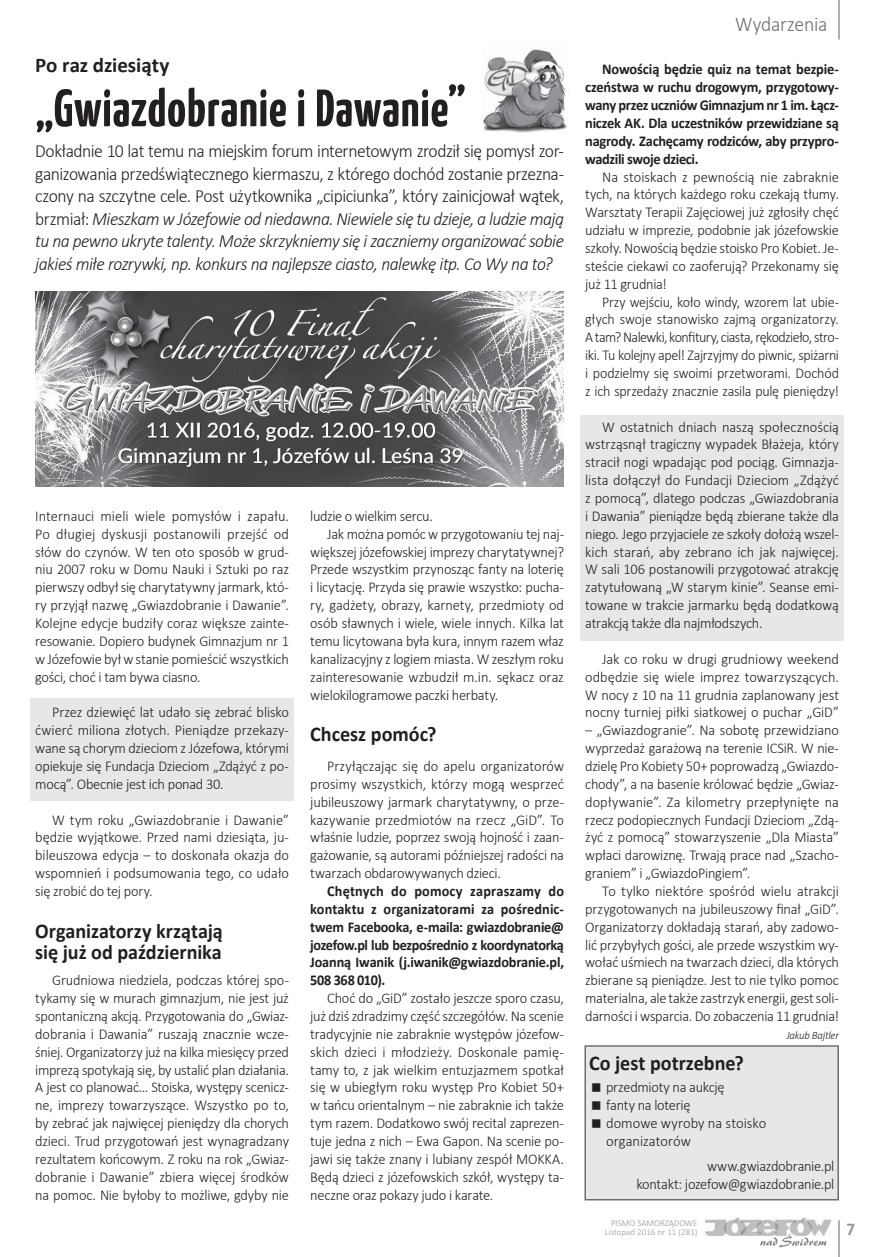
<style>
.page{position:relative;width:887px;height:1257px;background:#fff}
.page>*{position:absolute;margin:0;border:0;box-sizing:border-box;transform-origin:0 0}
.t1{font:700 52.5px "Yanone Kaffeesatz";letter-spacing:.015em;color:#231f20}
.t2{font:700 21px/21px "Calibri";color:#231f20;scale:.96 1}
.t3{font:700 21px "Calibri";color:#231f20}
.t4{font:300 21px "Calibri";letter-spacing:-.01em;color:#6d6e70;scale:.94 1}
.t5{font:300 18.6px/22.5px "Calibri";letter-spacing:-.03em;color:#231f20;text-align:justify;scale:.95 1}
.t6{font:700 18px "Calibri";color:#939598;scale:.94 1}
.t7{font:300 15px/17.9px "Calibri";letter-spacing:-.015em;color:#231f20;text-align:justify;scale:.96 1}
.t8{font:300 15px/17.9px "Calibri";letter-spacing:-.015em;color:#231f20;text-align:justify;scale:.94 1}
.t9{font:700 15px/17.9px "Calibri";letter-spacing:-.02em;color:#231f20;text-align:justify;scale:.96 1}
.t10{font:700 15px/17.9px "Calibri";letter-spacing:-.02em;color:#231f20;text-align:justify;scale:.95 1}
.t11{font:italic 300 11.25px "Calibri";letter-spacing:-.02em;color:#231f20;scale:.96 1}
.t12{font:300 9px/9.4px "Calibri";color:#939598;text-align:right}
.s1{font-style:italic}
</style>
<div class="page">
<div style="left:585px;top:1046px;width:253px;height:154px;background:#e6e7e8"></div>
<div style="left:584px;top:1045px;width:255px;height:155px;border:2px solid #6d6e70"></div>
<div style="left:580px;top:415px;width:264px;height:225px;background:#e6e7e8"></div>
<div style="left:30px;top:699px;width:264px;height:102px;background:#e6e7e8"></div>
<img style="left:483px;top:48px;width:85px;height:84px">
<img style="left:705px;top:1217px;width:126px;height:19px">
<svg style="left:760px;top:1234px;width:66px;height:13px"></svg>
<hr style="left:838px;top:1220px;width:2px;height:37px;background:#939598">
<img style="left:35px;top:292px;width:529px;height:195px">
<hr style="left:838px;top:0;width:2px;height:40px;background:#939598">
<h2 class="t3" style="left:35px;top:57px;width:136px">Po raz dziesiąty</h2>
<h1 class="t1" style="left:35px;top:83px;width:432px">„Gwiazdobranie i Dawanie”</h1>
<p class="t5" style="left:35px;top:141px;width:558px">Dokładnie 10 lat temu na miejskim forum internetowym zrodził się pomysł zor&shy;ganizowania przedświątecznego kiermaszu, z którego dochód zostanie przezna&shy;czony na szczytne cele. Post użytkownika „cipiciunka”, który zainicjował wątek, brzmiał: <span class="s1">Mieszkam w Józefowie od niedawna. Niewiele się tu dzieje, a ludzie mają tu na pewno ukryte talenty. Może skrzykniemy się i zaczniemy organizować sobie jakieś miłe rozrywki, np. konkurs na najlepsze ciasto, nalewkę itp. Co Wy na to?</span></p>
<p class="t7" style="left:35px;top:508px;width:266px">Internauci mieli wiele pomysłów i zapału.<br>Po długiej dyskusji postanowili przejść od słów do czynów. W ten oto sposób w grud&shy;niu 2007 roku w Domu Nauki i Sztuki po raz pierwszy odbył się charytatywny jarmark, któ&shy;ry przyjął nazwę „Gwiazdobranie i Dawanie”.<br>Kolejne edycje budziły coraz większe zainte&shy;resowanie. Dopiero budynek Gimnazjum nr 1 w Józefowie był w stanie pomieścić wszystkich gości, choć i tam bywa ciasno.</p>
<p class="t7" style="left:35px;top:705px;width:266px;text-indent:17px">Przez dziewięć lat udało się zebrać blisko ćwierć miliona złotych. Pieniądze przekazy&shy;wane są chorym dzieciom z Józefowa, którymi opiekuje się Fundacja Dzieciom „Zdążyć z po&shy;mocą”. Obecnie jest ich ponad 30.</p>
<p class="t7" style="left:35px;top:812px;width:266px;text-indent:17px">W tym roku „Gwiazdobranie i Dawanie” będzie wyjątkowe. Przed nami dziesiąta, ju&shy;bileuszowa edycja – to doskonała okazja do wspomnień i podsumowania tego, co udało się zrobić do tej pory.</p>
<h2 class="t2" style="left:35px;top:922px;width:197px">Organizatorzy krzątają się już od października</h2>
<p class="t7" style="left:35px;top:972px;width:266px;text-indent:17px">Grudniowa niedziela, podczas której spo&shy;tykamy się w murach gimnazjum, nie jest już spontaniczną akcją. Przygotowania do „Gwiaz&shy;dobrania i Dawania” ruszają znacznie wcze&shy;śniej. Organizatorzy już na kilka miesięcy przed imprezą spotykają się, by ustalić plan działania.<br>A jest co planować... Stoiska, występy scenicz&shy;ne, imprezy towarzyszące. Wszystko po to, by zebrać jak najwięcej pieniędzy dla chorych dzieci. Trud przygotowań jest wynagradzany rezultatem końcowym. Z roku na rok „Gwiaz&shy;dobranie i Dawanie” zbiera więcej środków na pomoc. Nie byłoby to możliwe, gdyby nie</p>
<p class="t7" style="left:310px;top:508px;width:129px">ludzie o wielkim sercu.</p>
<p class="t7" style="left:327px;top:526px;width:248px">Jak można pomóc w przygotowaniu tej naj-</p>
<p class="t7" style="left:310px;top:544px;width:266px">większej józefowskiej imprezy charytatywnej?</p>
<p class="t7" style="left:310px;top:562px;width:266px">Przede wszystkim przynosząc fanty na loterię</p>
<p class="t7" style="left:310px;top:580px;width:266px">i licytację. Przyda się prawie wszystko: pucha-</p>
<p class="t7" style="left:310px;top:597px;width:266px">ry, gadżety, obrazy, karnety, przedmioty od</p>
<p class="t7" style="left:310px;top:615px;width:266px">osób sławnych i wiele, wiele innych. Kilka lat</p>
<p class="t7" style="left:310px;top:633px;width:266px">temu licytowana była kura, innym razem właz</p>
<p class="t7" style="left:310px;top:651px;width:266px">kanalizacyjny z logiem miasta. W zeszłym roku</p>
<p class="t7" style="left:310px;top:669px;width:266px">zainteresowanie wzbudził m.in. sękacz oraz</p>
<p class="t7" style="left:310px;top:687px;width:197px">wielokilogramowe paczki herbaty.</p>
<h2 class="t2" style="left:310px;top:725px;width:133px">Chcesz pomóc?</h2>
<p class="t7" style="left:310px;top:758px;width:266px;text-indent:17px">Przyłączając się do apelu organizatorów prosimy wszystkich, którzy mogą wesprzeć jubileuszowy jarmark charytatywny, o prze&shy;kazywanie przedmiotów na rzecz „GiD”. To właśnie ludzie, poprzez swoją hojność i zaan&shy;gażowanie, są autorami późniejszej radości na twarzach obdarowywanych dzieci.</p>
<p class="t10" style="left:310px;top:883px;width:269px;text-indent:17px">Chętnych do pomocy zapraszamy do kontaktu z organizatorami za pośrednic&shy;twem Facebooka, e-maila: gwiazdobranie@ jozefow.pl lub bezpośrednio z koordynatorką Joanną Iwanik (j.iwanik@gwiazdobranie.pl, 508 368 010).</p>
<p class="t7" style="left:310px;top:990px;width:266px;text-indent:17px">Choć do „GiD” zostało jeszcze sporo czasu, już dziś zdradzimy część szczegółów. Na scenie tradycyjnie nie zabraknie występów józefow&shy;skich dzieci i młodzieży. Doskonale pamię&shy;tamy to, z jak wielkim entuzjazmem spotkał się w ubiegłym roku występ Pro Kobiet 50+ w tańcu orientalnym – nie zabraknie ich także tym razem. Dodatkowo swój recital zaprezen&shy;tuje jedna z nich – Ewa Gapon. Na scenie po&shy;jawi się także znany i lubiany zespół MOKKA.<br>Będą dzieci z józefowskich szkół, występy ta&shy;neczne oraz pokazy judo i karate.</p>
<h2 class="t4" style="left:735px;top:15px;width:100px">Wydarzenia</h2>
<p class="t9" style="left:585px;top:62px;width:266px;text-indent:17px">Nowością będzie quiz na temat bezpie&shy;czeństwa w ruchu drogowym, przygotowy&shy;wany przez uczniów Gimnazjum nr 1 im. Łącz&shy;niczek AK. Dla uczestników przewidziane są nagrody. Zachęcamy rodziców, aby przypro&shy;wadzili swoje dzieci.</p>
<p class="t7" style="left:585px;top:169px;width:266px;text-indent:17px">Na stoiskach z pewnością nie zabraknie tych, na których każdego roku czekają tłumy.<br>Warsztaty Terapii Zajęciowej już zgłosiły chęć udziału w imprezie, podobnie jak józefowskie szkoły. Nowością będzie stoisko Pro Kobiet. Je&shy;steście ciekawi co zaoferują? Przekonamy się już 11 grudnia!</p>
<p class="t8" style="left:585px;top:294px;width:271px;text-indent:17px">Przy wejściu, koło windy, wzorem lat ubie&shy;głych swoje stanowisko zajmą organizatorzy.<br>A tam? Nalewki, konfitury, ciasta, rękodzieło, stro&shy;iki. Tu kolejny apel! Zajrzyjmy do piwnic, spiżarni i podzielmy się swoimi przetworami. Dochód z ich sprzedaży znacznie zasila pulę pieniędzy!</p>
<p class="t7" style="left:585px;top:419px;width:266px;text-indent:17px">W ostatnich dniach naszą społecznością wstrząsnął tragiczny wypadek Błażeja, który stracił nogi wpadając pod pociąg. Gimnazja&shy;lista dołączył do Fundacji Dzieciom „Zdążyć z pomocą”, dlatego podczas „Gwiazdobrania i Dawania” pieniądze będą zbierane także dla niego. Jego przyjaciele ze szkoły dołożą wszel&shy;kich starań, aby zebrano ich jak najwięcej.<br>W sali 106 postanowili przygotować atrakcję zatytułowaną „W starym kinie”. Seanse emi&shy;towane w trakcie jarmarku będą dodatkową atrakcją także dla najmłodszych.</p>
<p class="t7" style="left:585px;top:651px;width:266px;text-indent:17px">Jak co roku w drugi grudniowy weekend odbędzie się wiele imprez towarzyszących.<br>W nocy z 10 na 11 grudnia zaplanowany jest nocny turniej piłki siatkowej o puchar „GiD”</p>
<p class="t7" style="left:585px;top:722px;width:266px">– „Gwiazdogranie”. Na sobotę przewidziano wyprzedaż garażową na terenie ICSiR. W nie&shy;dzielę Pro Kobiety 50+ poprowadzą „Gwiazdo&shy;chody”, a na basenie królować będzie „Gwiaz&shy;dopływanie”. Za kilometry przepłynięte na rzecz podopiecznych Fundacji Dzieciom „Zdą&shy;żyć z pomocą” stowarzyszenie „Dla Miasta” wpłaci darowiznę. Trwają prace nad „Szacho&shy;graniem” i „GwiazdoPingiem”.</p>
<p class="t7" style="left:585px;top:883px;width:266px;text-indent:17px">To tylko niektóre spośród wielu atrakcji przygotowanych na jubileuszowy finał „GiD”.<br>Organizatorzy dokładają starań, aby zadowo&shy;lić przybyłych gości, ale przede wszystkim wy&shy;wołać uśmiech na twarzach dzieci, dla których zbierane są pieniądze. Jest to nie tylko pomoc materialna, ale także zastrzyk energii, gest soli&shy;darności i wsparcia. Do zobaczenia 11 grudnia!</p>
<p class="t11" style="left:786px;top:1030px;width:56px">Jakub Bajtler</p>
<h2 class="t2" style="left:589px;top:1054px;width:163px">Co jest potrzebne?</h2>
<p class="t7" style="left:606px;top:1080px;width:168px;text-align:left">przedmioty na aukcję<br>fanty na loterię<br>domowe wyroby na stoisko organizatorów</p>
<p class="t7" style="left:636px;top:1159px;width:208px;text-align:right">www.gwiazdobranie.pl<br>kontakt: jozefow@gwiazdobranie.pl</p>
<p class="t12" style="left:605px;top:1219px;width:94px">PISMO SAMORZĄDOWE<br>Listopad 2016 nr 11 (281)</p>
<p class="t6" style="left:846px;top:1222px;width:11px">7</p>
</div>
